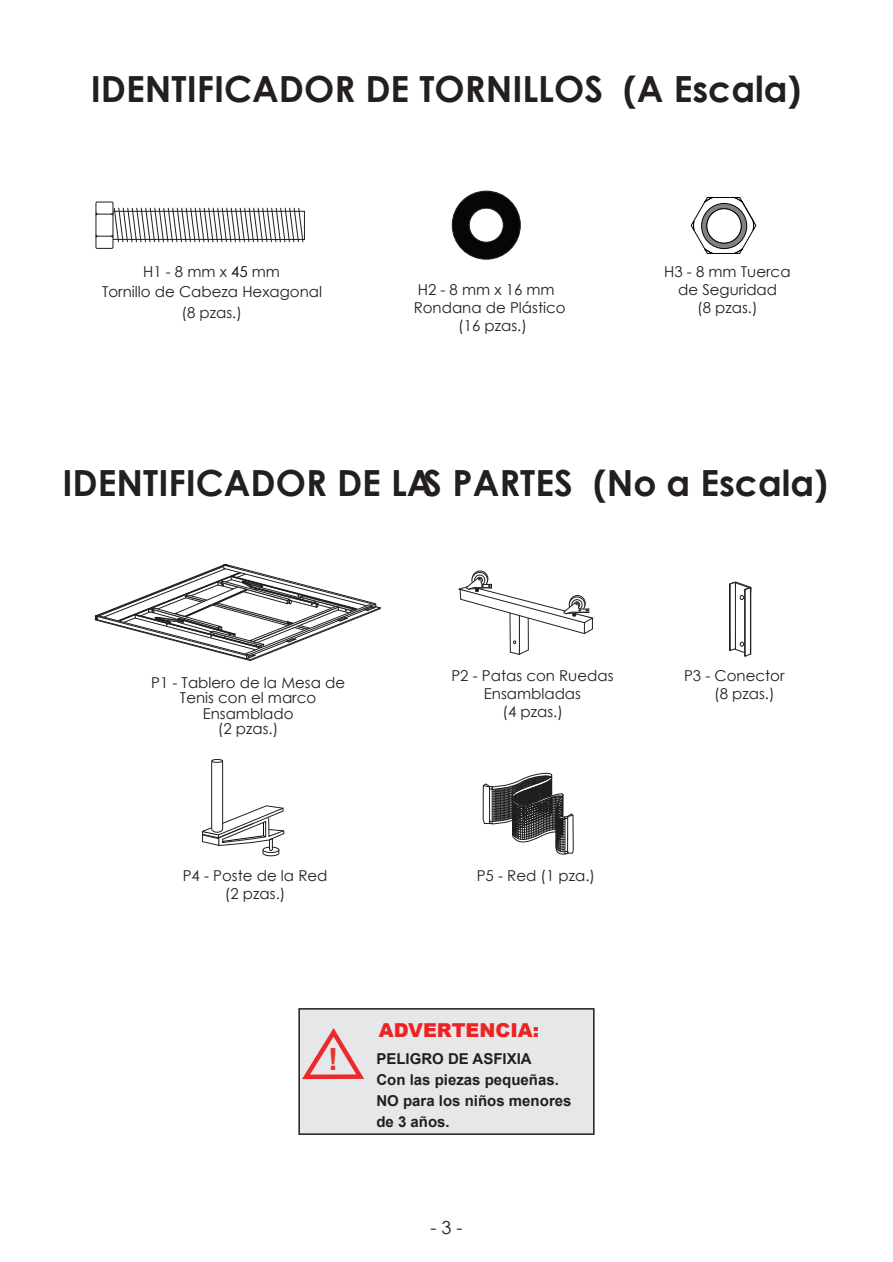
<style>
.page{position:relative;width:893px;height:1262px;background:#fff}
.page>*{position:absolute;margin:0;border:0;box-sizing:border-box;transform-origin:0 0}
.t1{font:700 36px "Century Gothic";color:#231f20}
.t2{font:700 30.45px "Arial";color:#ea312f}
.t3{font:900 19.2px "Arial";color:#ee2123}
.t4{font:18px "Century Gothic";color:#231f20}
.t5{font:15px/18px "Century Gothic";color:#231f20;text-align:center}
.t6{font:700 15px/20.9px "Arial";color:#231f20}
.s1{color:#040303}
</style>
<div class="page">
<div style="left:452px;top:191px;width:68px;height:68px;background:#070505;border-radius:50%"></div>
<div style="left:452px;top:191px;width:68px;height:68px;border:1px solid #231f20;border-radius:50%"></div>
<div style="left:96px;top:202px;width:17px;height:47px;border:1px solid #201d1e"></div>
<svg style="left:690px;top:197px;width:66px;height:57px"></svg>
<div style="left:706px;top:209px;width:35px;height:34px;background:#fff;border-radius:50%"></div>
<div style="left:706px;top:208px;width:35px;height:35px;border:1px solid #040503;border-radius:50%"></div>
<svg style="left:95px;top:207px;width:209px;height:36px"></svg>
<div style="left:469px;top:208px;width:34px;height:34px;background:#fff;border-radius:50%"></div>
<div style="left:469px;top:208px;width:34px;height:34px;border:1px solid #231f20;border-radius:50%"></div>
<svg style="left:94px;top:563px;width:288px;height:98px"></svg>
<div style="left:472px;top:570px;width:16px;height:17px;border:1px solid #231f20;border-radius:50%"></div>
<div style="left:471px;top:572px;width:17px;height:16px;border:1px solid #231f20;border-radius:50%"></div>
<div style="left:474px;top:574px;width:11px;height:11px;border:1px solid #231f20;border-radius:50%"></div>
<svg style="left:458px;top:577px;width:136px;height:78px"></svg>
<svg style="left:729px;top:581px;width:22px;height:76px"></svg>
<svg style="left:482px;top:772px;width:92px;height:83px"></svg>
<hr style="left:562px;top:818px;width:1px;height:33px;background:#201d1e">
<hr style="left:560px;top:818px;width:1px;height:33px;background:#201d1e">
<hr style="left:558px;top:818px;width:1px;height:33px;background:#201d1e">
<hr style="left:557px;top:816px;width:1px;height:34px;background:#201d1e">
<svg style="left:202px;top:759px;width:83px;height:97px"></svg>
<div style="left:298px;top:1008px;width:296px;height:126px;background:#e6e7e9;border:2px solid #201d1f"></div>
<svg style="left:300px;top:1023px;width:64px;height:60px"></svg>
<h1 class="t1" style="left:91px;top:62px;width:711px">IDENTIFICADOR DE TORNILLOS (A Escala)</h1>
<p class="t5" style="left:143px;top:262px;width:138px">H1 - 8 mm x <span class="s1">45</span> mm</p>
<p class="t5" style="left:102px;top:280px;width:221px;line-height:21.5px">Tornillo de Cabeza Hexagonal (8 pzas.)</p>
<p class="t5" style="left:413px;top:281px;width:153px">H2 - 8 mm x 16 mm<br>Rondana de Plástico (16 pzas.)</p>
<p class="t5" style="left:664px;top:262px;width:128px">H3 - 8 mm Tuerca de Seguridad<br>(8 pzas.)</p>
<h1 class="t1" style="left:62px;top:455px;width:766px">IDENTIFICADOR DE LAS PARTES (No a Escala)</h1>
<p class="t5" style="left:151px;top:674px;width:195px;line-height:15.3px">P1 - Tablero de la Mesa de<br>Tenis con el marco<br>Ensamblado<br>(2 pzas.)</p>
<p class="t5" style="left:451px;top:666px;width:164px">P2 - Patas con Ruedas<br>Ensambladas<br>(4 pzas.)</p>
<p class="t5" style="left:714px;top:666px;width:72px;text-align:left;text-indent:-30px">P3 - Conector (8 pzas.)</p>
<p class="t5" style="left:183px;top:866px;width:146px">P4 - Poste de la Red (2 pzas.)</p>
<p class="t5" style="left:476px;top:866px;width:120px">P5 - Red (1 pza.)</p>
<h2 class="t2" style="left:328px;top:1039px;width:12px">!</h2>
<p class="t3" style="left:379px;top:1016px;width:162px">ADVERTENCIA:</p>
<p class="t6" style="left:376px;top:1048px;width:197px">PELIGRO DE ASFIXIA<br>Con las piezas pequeñas.<br>NO para los niños menores de 3 años.</p>
<p class="t4" style="left:430px;top:1215px;width:33px">- 3 -</p>
</div>
